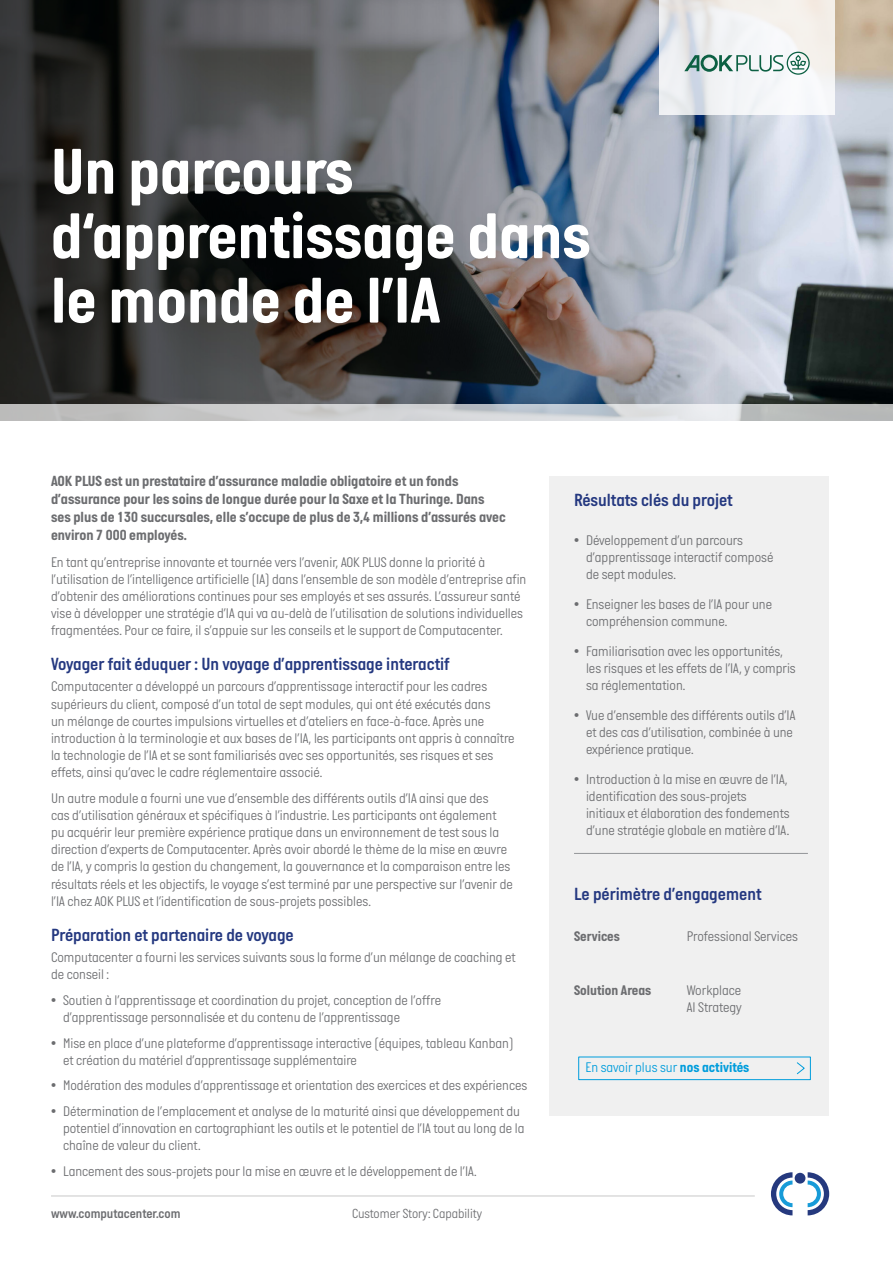
<style>
.page{position:relative;width:893px;height:1263px;background:#fff}
.page>*{position:absolute;margin:0;border:0;box-sizing:border-box;transform-origin:0 0}
.t1{font:700 66px/64.5px "Italian Plate No One";color:#fff}
.t2{font:18px "Italian Plate No One D Bd";color:#243880}
.Body{font:700 15px/18px "Italian Plate No One";color:#6c6d70}
.Body-2{font:300 14.25px/17.1px "Italian Plate No One";color:#6c6d70}
.Body-3{font:300 14.25px "Italian Plate No One";color:#009ddc}
.Body-4{font:700 14.25px "Italian Plate No One";color:#6c6d70}
.t3{font:300 13.5px "Italian Plate No One";color:#6c6d70}
.t4{font:13.5px "Italian Plate No One D Bd";color:#6c6d70}
.s1{font-weight:700}
</style>
<div class="page">
<img style="left:825px;top:0;width:68px;height:404px">
<div style="left:550px;top:476px;width:279px;height:639px;background:#f0f0f0"></div>
<hr style="left:574px;top:853px;width:234px;height:1px;background:#939598">
<hr style="left:51px;top:1195px;width:704px;height:1px;background:#c8c8c8">
<svg style="left:771px;top:1172px;width:21px;height:43px"></svg>
<svg style="left:808px;top:1172px;width:21px;height:43px"></svg>
<div style="left:795px;top:1173px;width:10px;height:10px;background:#25397e;border-radius:50%"></div>
<svg style="left:796px;top:1062px;width:9px;height:13px"></svg>
<div style="left:578px;top:1056px;width:233px;height:24px;border:1px solid #009ddc"></div>
<svg style="left:0;top:0;width:825px;height:404px;background:#5d5f63"></svg>
<svg style="left:659px;top:0;width:176px;height:115px;fill:#f3f1f2"></svg>
<svg style="left:0;top:404px;width:893px;height:17px;background:#c8cacc"></svg>
<svg style="left:684px;top:52px;width:126px;height:23px"></svg>
<p class="t1" style="left:51px;top:139px;width:541px">Un parcours d‘apprentissage dans le monde de l’IA</p>
<p class="Body" style="left:51px;top:472px;width:456px">AOK PLUS est un prestataire d’assurance maladie obligatoire et un fonds d’assurance pour les soins de longue durée pour la Saxe et la Thuringe. Dans ses plus de 130 succursales, elle s’occupe de plus de 3,4 millions d’assurés avec environ 7 000 employés.</p>
<p class="Body-2" style="left:51px;top:554px;width:477px">En tant qu’entreprise innovante et tournée vers l’avenir, AOK PLUS donne la priorité à l’utilisation de l’intelligence artificielle (IA) dans l’ensemble de son modèle d’entreprise afin d’obtenir des améliorations continues pour ses employés et ses assurés. L’assureur santé vise à développer une stratégie d’IA qui va au-delà de l’utilisation de solutions individuelles fragmentées. Pour ce faire, il s’appuie sur les conseils et le support de Computacenter.</p>
<p class="t2" style="left:51px;top:654px;width:400px">Voyager fait éduquer : Un voyage d’apprentissage interactif</p>
<p class="Body-2" style="left:51px;top:679px;width:465px">Computacenter a développé un parcours d’apprentissage interactif pour les cadres supérieurs du client, composé d’un total de sept modules, qui ont été exécutés dans<br>un mélange de courtes impulsions virtuelles et d’ateliers en face-à-face. Après une introduction à la terminologie et aux bases de l’IA, les participants ont appris à connaître la technologie de l’IA et se sont familiarisés avec ses opportunités, ses risques et ses effets, ainsi qu’avec le cadre réglementaire associé.</p>
<p class="Body-2" style="left:51px;top:790px;width:463px">Un autre module a fourni une vue d’ensemble des différents outils d’IA ainsi que des<br>cas d’utilisation généraux et spécifiques à l’industrie. Les participants ont également pu acquérir leur première expérience pratique dans un environnement de test sous la direction d’experts de Computacenter. Après avoir abordé le thème de la mise en œuvre de l’IA, y compris la gestion du changement, la gouvernance et la comparaison entre les résultats réels et les objectifs, le voyage s’est terminé par une perspective sur l’avenir de l’IA chez AOK PLUS et l’identification de sous-projets possibles.</p>
<p class="t2" style="left:51px;top:925px;width:244px">Préparation et partenaire de voyage</p>
<p class="Body-2" style="left:51px;top:949px;width:466px">Computacenter a fourni les services suivants sous la forme d’un mélange de coaching et de conseil :</p>
<p class="Body-2" style="left:63px;top:992px;width:380px;text-indent:-12px">• Soutien à l’apprentissage et coordination du projet, conception de l’offre d’apprentissage personnalisée et du contenu de l’apprentissage</p>
<p class="Body-2" style="left:63px;top:1035px;width:452px;text-indent:-12px">• Mise en place d’une plateforme d’apprentissage interactive (équipes, tableau Kanban) et création du matériel d’apprentissage supplémentaire</p>
<p class="Body-2" style="left:51px;top:1077px;width:478px">• Modération des modules d’apprentissage et orientation des exercices et des expériences</p>
<p class="Body-2" style="left:63px;top:1103px;width:463px;text-indent:-12px">• Détermination de l’emplacement et analyse de la maturité ainsi que développement du potentiel d’innovation en cartographiant les outils et le potentiel de l’IA tout au long de la chaîne de valeur du client.</p>
<p class="Body-2" style="left:51px;top:1163px;width:427px">• Lancement des sous-projets pour la mise en œuvre et le développement de l’IA.</p>
<p class="t4" style="left:51px;top:1206px;width:131px">www.computacenter.com</p>
<p class="t3" style="left:352px;top:1206px;width:132px">Customer Story: Capability</p>
<p class="t2" style="left:574px;top:490px;width:160px">Résultats clés du projet</p>
<p class="Body-2" style="left:586px;top:532px;width:189px;text-indent:-12px">• Développement d’un parcours d’apprentissage interactif composé de sept modules.</p>
<p class="Body-2" style="left:586px;top:596px;width:188px;text-indent:-12px">• Enseigner les bases de l’IA pour une compréhension commune.</p>
<p class="Body-2" style="left:586px;top:643px;width:211px;text-indent:-12px">• Familiarisation avec les opportunités, les risques et les effets de l’IA, y compris sa réglementation.</p>
<p class="Body-2" style="left:586px;top:707px;width:211px;text-indent:-12px">• Vue d’ensemble des différents outils d’IA et des cas d’utilisation, combinée à une expérience pratique.</p>
<p class="Body-2" style="left:586px;top:771px;width:205px;text-indent:-12px">• Introduction à la mise en œuvre de l’IA, identification des sous-projets<br>initiaux et élaboration des fondements d’une stratégie globale en matière d’IA.</p>
<p class="t2" style="left:574px;top:884px;width:189px">Le périmètre d’engagement</p>
<p class="Body-4" style="left:574px;top:928px;width:47px">Services</p>
<p class="Body-2" style="left:687px;top:928px;width:113px">Professional Services</p>
<p class="Body-4" style="left:574px;top:983px;width:79px">Solution Areas</p>
<p class="Body-2" style="left:687px;top:982px;width:56px">Workplace</p>
<p class="Body-2" style="left:687px;top:999px;width:57px">AI Strategy</p>
<p class="Body-3" style="left:586px;top:1059px;width:165px">En savoir plus sur <span class="s1">nos activités</span></p>
</div>
